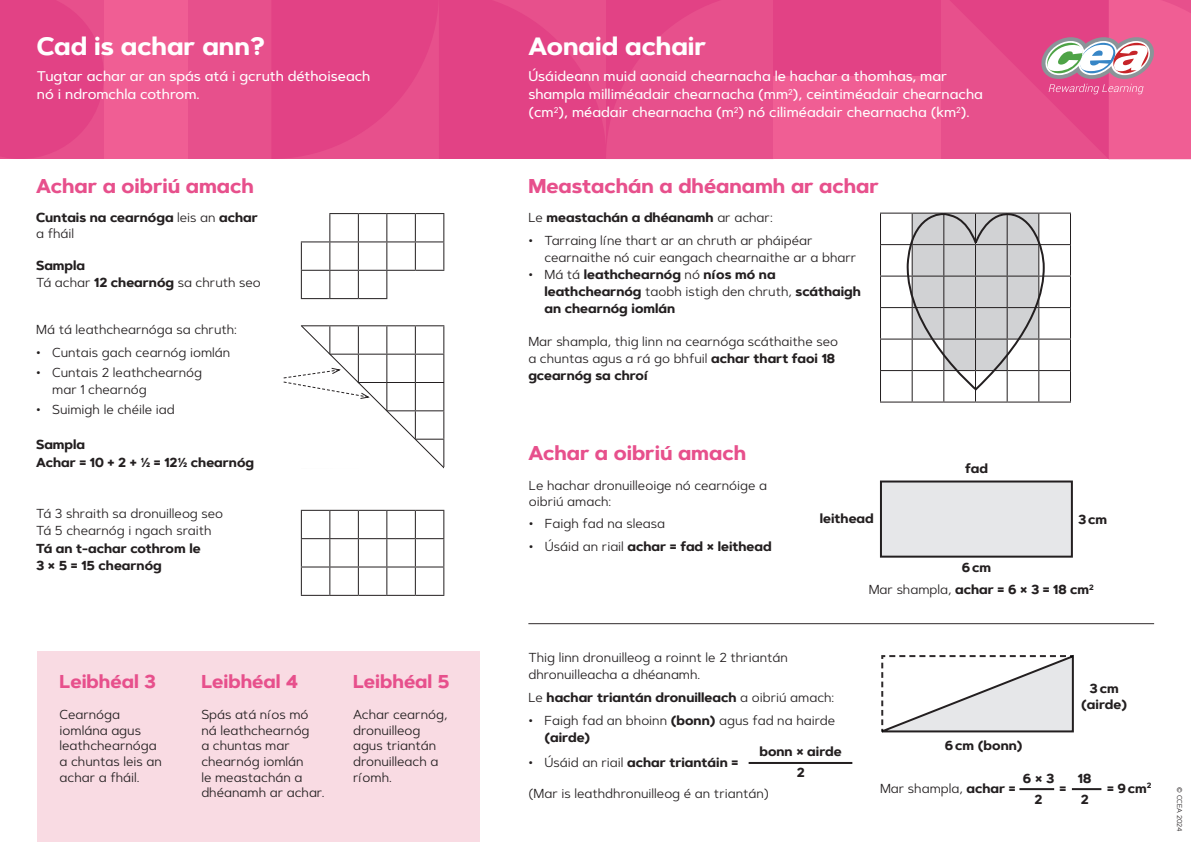
<style>
.page{position:relative;width:1191px;height:842px;background:#fff}
.page>*{position:absolute;margin:0;border:0;box-sizing:border-box;transform-origin:0 0}
.H1-Titles{font:700 25px "Artegra Sans Alt";color:#fff}
.H2-blue{font:700 20px "Artegra Sans Alt";color:#e7508c}
.t1{font:700 18.6px "Artegra Sans Alt";color:#e7508c}
.Intro-body-header{font:500 14px/18px "Artegra Sans Alt";color:#fff}
.Body-Copy{font:13px/15.6px "Artegra Sans Alt";color:#231f20}
.tabbed-body{font:13px/17px "Artegra Sans Alt";color:#231f20}
.tabbed-body-2{font:700 13px/17px "Artegra Sans Alt";color:#231f20}
.Body-Copy-2{font:700 13px/15.6px "Artegra Sans Alt";color:#231f20}
.t2{font:7px "Artegra Sans Alt";letter-spacing:-.02em;color:#231f20}
.s1{font-weight:400}
.s2{font-weight:700}
</style>
<div class="page">
<svg style="left:0;top:0;width:104px;height:159px;background:#e24385"></svg>
<div style="left:104px;top:0;width:84px;height:159px;background:#f05e94"></div>
<div style="left:188px;top:0;width:83px;height:159px;background:#e7508c"></div>
<div style="left:773px;top:75px;width:168px;height:84px;background:#f05e94"></div>
<div style="left:773px;top:0;width:168px;height:75px;background:#e24285"></div>
<svg style="left:271px;top:0;width:502px;height:159px;background:#e44787"></svg>
<svg style="left:941px;top:0;width:250px;height:159px;background:#e45c92"></svg>
<div style="left:881px;top:481px;width:190px;height:76px;background:#e6e7e9"></div>
<div style="left:880px;top:480px;width:192px;height:78px;border:2px solid #231f20"></div>
<svg style="left:301px;top:510px;width:143px;height:86px"></svg>
<hr style="left:748px;top:762px;width:104px;height:2px;background:#231f20">
<hr style="left:880px;top:213px;width:32px;height:1px;background:#231f20">
<hr style="left:880px;top:214px;width:1px;height:30px;background:#231f20">
<hr style="left:1038px;top:213px;width:33px;height:1px;background:#231f20">
<hr style="left:1070px;top:214px;width:1px;height:30px;background:#231f20">
<hr style="left:880px;top:244px;width:32px;height:1px;background:#231f20">
<hr style="left:880px;top:245px;width:1px;height:31px;background:#231f20">
<hr style="left:1038px;top:244px;width:33px;height:1px;background:#231f20">
<hr style="left:1070px;top:245px;width:1px;height:31px;background:#231f20">
<hr style="left:880px;top:276px;width:32px;height:1px;background:#231f20">
<hr style="left:880px;top:277px;width:1px;height:30px;background:#231f20">
<hr style="left:1038px;top:276px;width:33px;height:1px;background:#231f20">
<hr style="left:1070px;top:277px;width:1px;height:30px;background:#231f20">
<hr style="left:880px;top:307px;width:32px;height:1px;background:#231f20">
<hr style="left:880px;top:308px;width:1px;height:31px;background:#231f20">
<hr style="left:1038px;top:307px;width:33px;height:1px;background:#231f20">
<hr style="left:1070px;top:308px;width:1px;height:31px;background:#231f20">
<hr style="left:880px;top:339px;width:32px;height:1px;background:#231f20">
<hr style="left:880px;top:340px;width:1px;height:30px;background:#231f20">
<hr style="left:1038px;top:339px;width:33px;height:1px;background:#231f20">
<hr style="left:1070px;top:340px;width:1px;height:30px;background:#231f20">
<hr style="left:880px;top:370px;width:32px;height:1px;background:#231f20">
<hr style="left:880px;top:371px;width:1px;height:31px;background:#231f20">
<hr style="left:911px;top:371px;width:1px;height:31px;background:#231f20">
<hr style="left:943px;top:371px;width:1px;height:31px;background:#231f20">
<hr style="left:975px;top:371px;width:1px;height:31px;background:#231f20">
<hr style="left:1006px;top:371px;width:1px;height:31px;background:#231f20">
<hr style="left:1038px;top:370px;width:33px;height:1px;background:#231f20">
<hr style="left:1038px;top:371px;width:1px;height:31px;background:#231f20">
<hr style="left:1070px;top:371px;width:1px;height:31px;background:#231f20">
<hr style="left:880px;top:402px;width:32px;height:1px;background:#231f20">
<hr style="left:912px;top:402px;width:31px;height:1px;background:#231f20">
<hr style="left:943px;top:402px;width:32px;height:1px;background:#231f20">
<hr style="left:975px;top:402px;width:32px;height:1px;background:#231f20">
<hr style="left:1007px;top:402px;width:31px;height:1px;background:#231f20">
<hr style="left:1038px;top:402px;width:33px;height:1px;background:#231f20">
<svg style="left:905px;top:213px;width:138px;height:181px"></svg>
<svg style="left:301px;top:213px;width:143px;height:86px"></svg>
<hr style="left:1019px;top:788px;width:35px;height:2px;background:#231f20">
<hr style="left:1071px;top:788px;width:30px;height:2px;background:#231f20">
<div style="left:37px;top:651px;width:442px;height:191px;background:#f9dbe3"></div>
<hr style="left:528px;top:623px;width:626px;height:1px;background:#231f20">
<svg style="left:881px;top:655px;width:193px;height:78px"></svg>
<svg style="left:283px;top:325px;width:162px;height:144px"></svg>
<p class="H1-Titles" style="left:37px;top:28px;width:229px">Cad is achar ann?</p>
<p class="Intro-body-header" style="left:37px;top:67px;width:335px">Tugtar achar ar an spás atá i gcruth déthoiseach nó i ndromchla cothrom.</p>
<p class="H1-Titles" style="left:528px;top:28px;width:179px">Aonaid achair</p>
<p class="Intro-body-header" style="left:528px;top:67px;width:456px">Úsáideann muid aonaid chearnacha le hachar a thomhas, mar shampla milliméadair chearnacha (mm<sup>2</sup>), ceintiméadair chearnacha (cm<sup>2</sup>), méadair chearnacha (m<sup>2</sup>) nó ciliméadair chearnacha (km<sup>2</sup>).</p>
<p class="H2-blue" style="left:36px;top:172px;width:219px">Achar a oibriú amach</p>
<p class="H2-blue" style="left:528px;top:172px;width:352px">Meastachán a dhéanamh ar achar</p>
<p class="Body-Copy-2" style="left:36px;top:210px;width:223px">Cuntais na cearnóga <span class="s1">leis an</span> achar <span class="s1">a fháil</span></p>
<p class="Body-Copy-2" style="left:36px;top:258px;width:50px">Sampla</p>
<p class="Body-Copy" style="left:36px;top:275px;width:226px">Tá achar <span class="s2">12 chearnóg</span> sa chruth seo</p>
<p class="Body-Copy" style="left:36px;top:322px;width:202px">Má tá leathchearnóga sa chruth:</p>
<p class="tabbed-body" style="left:36px;top:344px;width:196px">• Cuntais gach cearnóg iomlán</p>
<p class="tabbed-body" style="left:52px;top:363px;width:151px;text-indent:-16px">• Cuntais 2 leathchearnóg mar 1 chearnóg</p>
<p class="tabbed-body" style="left:36px;top:400px;width:140px">• Suimigh le chéile iad</p>
<p class="Body-Copy-2" style="left:36px;top:437px;width:50px">Sampla</p>
<p class="Body-Copy-2" style="left:36px;top:455px;width:219px">Achar = 10 + 2 + ½ = 12½ chearnóg</p>
<p class="Body-Copy" style="left:36px;top:506px;width:189px">Tá 3 shraith sa dronuilleog seo</p>
<p class="Body-Copy" style="left:36px;top:523px;width:177px">Tá 5 chearnóg i ngach sraith</p>
<p class="Body-Copy-2" style="left:36px;top:540px;width:166px;line-height:17px">Tá an t-achar cothrom le<br>3 × 5 = 15 chearnóg</p>
<p class="Body-Copy-2" style="left:528px;top:210px;width:246px"><span class="s1">Le</span> meastachán a dhéanamh <span class="s1">ar achar:</span></p>
<p class="tabbed-body" style="left:544px;top:232px;width:313px;text-indent:-16px">• Tarraing líne thart ar an chruth ar pháipéar cearnaithe nó cuir eangach chearnaithe ar a bharr</p>
<p class="tabbed-body-2" style="left:544px;top:266px;width:318px;text-indent:-16px"><span class="s1">• Má tá</span> leathchearnóg <span class="s1">nó</span> níos mó na leathchearnóg <span class="s1">taobh istigh den chruth,</span> scáthaigh an chearnóg iomlán</p>
<p class="Body-Copy" style="left:528px;top:332px;width:311px;line-height:17px">Mar shampla, thig linn na cearnóga scáthaithe seo a chuntas agus a rá go bhfuil <span class="s2">achar thart faoi 18 gcearnóg sa chroí</span></p>
<p class="H2-blue" style="left:528px;top:438px;width:219px">Achar a oibriú amach</p>
<p class="Body-Copy" style="left:529px;top:477px;width:240px">Le hachar dronuilleoige nó cearnóige a oibriú amach:</p>
<p class="tabbed-body" style="left:529px;top:515px;width:138px">• Faigh fad na sleasa</p>
<p class="tabbed-body-2" style="left:529px;top:538px;width:244px"><span class="s1">• Úsáid an riail</span> achar = fad × leithead</p>
<p class="tabbed-body-2" style="left:820px;top:511px;width:55px">leithead</p>
<p class="tabbed-body-2" style="left:965px;top:460px;width:24px">fad</p>
<p class="tabbed-body-2" style="left:961px;top:560px;width:31px">6cm</p>
<p class="tabbed-body-2" style="left:1078px;top:511px;width:31px">3cm</p>
<h2 class="t1" style="left:60px;top:668px;width:98px">Leibhéal 3</h2>
<p class="Body-Copy" style="left:60px;top:707px;width:104px">Cearnóga iomlána agus leathchearnóga a chuntas leis an achar a fháil.</p>
<h2 class="t1" style="left:201px;top:668px;width:98px">Leibhéal 4</h2>
<p class="Body-Copy" style="left:201px;top:707px;width:125px">Spás atá níos mó ná leathchearnóg<br>a chuntas mar chearnóg iomlán<br>le meastachán a dhéanamh ar achar.</p>
<h2 class="t1" style="left:353px;top:668px;width:98px">Leibhéal 5</h2>
<p class="Body-Copy" style="left:353px;top:707px;width:96px">Achar cearnóg, dronuilleog agus triantán dronuilleach a ríomh.</p>
<p class="Body-Copy" style="left:528px;top:649px;width:261px;line-height:17px">Thig linn dronuilleog a roinnt le 2 thriantán dhronuilleacha a dhéanamh.</p>
<p class="Body-Copy-2" style="left:528px;top:690px;width:307px"><span class="s1">Le</span> hachar triantán dronuilleach <span class="s1">a oibriú amach:</span></p>
<p class="tabbed-body" style="left:544px;top:711px;width:292px;text-indent:-16px">• Faigh fad an bhoinn <span class="s2">(bonn)</span> agus fad na hairde <span class="s2">(airde)</span></p>
<p class="tabbed-body-2" style="left:528px;top:754px;width:211px"><span class="s1">• Úsáid an riail</span> achar triantáin =</p>
<p class="tabbed-body" style="left:528px;top:785px;width:242px">(Mar is leathdhronuilleog é an triantán)</p>
<p class="tabbed-body-2" style="left:759px;top:743px;width:84px">bonn × airde</p>
<p class="tabbed-body-2" style="left:796px;top:764px;width:9px">2</p>
<p class="Body-Copy-2" style="left:868px;top:582px;width:227px"><span class="s1">Mar shampla,</span> achar = 6 × 3 = 18 cm<sup>2</sup></p>
<p class="tabbed-body-2" style="left:944px;top:737px;width:79px">6cm (bonn)</p>
<p class="tabbed-body-2" style="left:1089px;top:681px;width:31px">3cm</p>
<p class="tabbed-body-2" style="left:1081px;top:696px;width:47px">(airde)</p>
<p class="tabbed-body-2" style="left:1023px;top:770px;width:33px">6 × 3</p>
<p class="tabbed-body-2" style="left:1034px;top:791px;width:9px">2</p>
<p class="tabbed-body-2" style="left:1078px;top:770px;width:15px">18</p>
<p class="tabbed-body-2" style="left:1080px;top:791px;width:9px">2</p>
<p class="tabbed-body" style="left:880px;top:779px;width:137px">Mar shampla, <span class="s2">achar =</span></p>
<p class="tabbed-body-2" style="left:1059px;top:780px;width:8px">=</p>
<p class="tabbed-body-2" style="left:1107px;top:780px;width:46px">= 9cm<sup>2</sup></p>
<p class="t2" style="left:1184px;top:787px;width:46px;rotate:90deg">© CCEA 2024</p>
</div>
